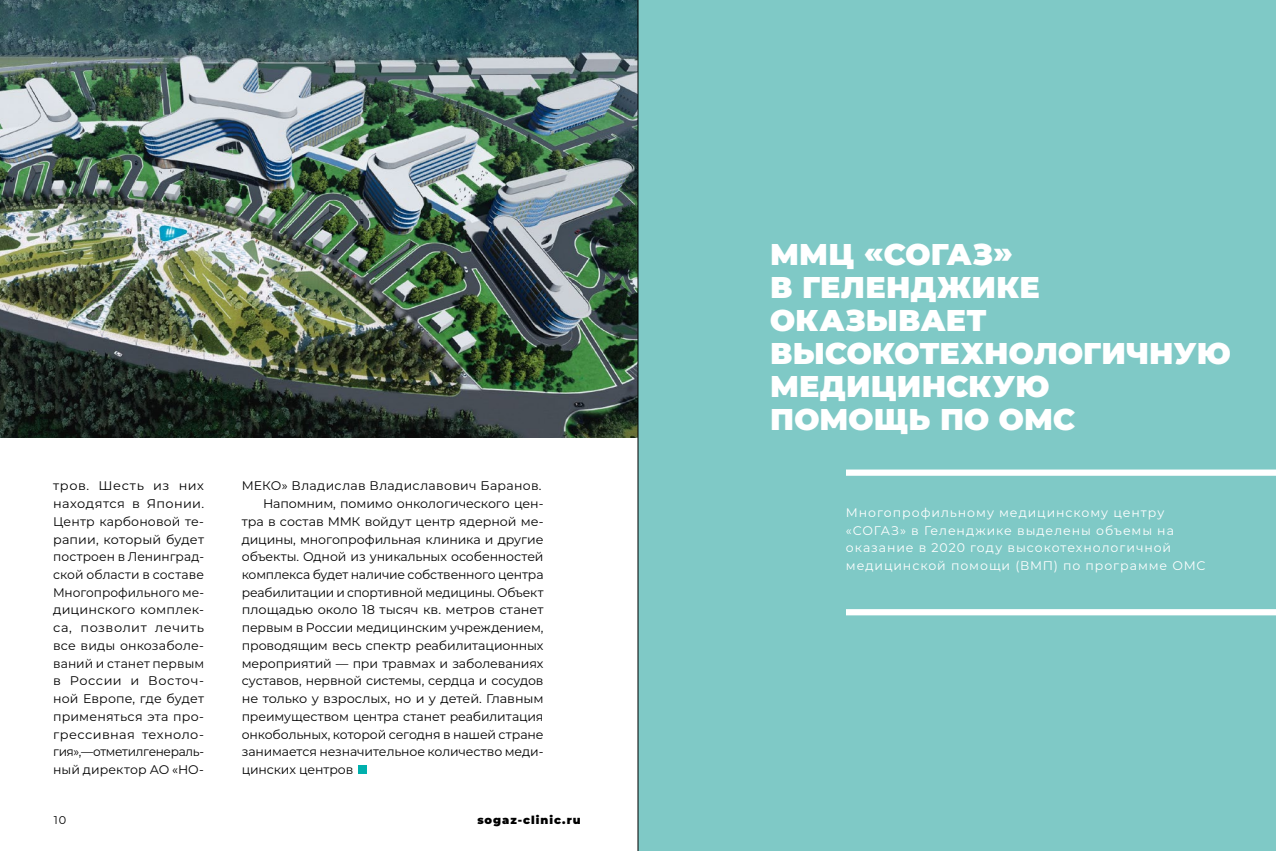
<style>
.page{position:relative;width:1276px;height:851px;background:#fff}
.page>*{position:absolute;margin:0;border:0;box-sizing:border-box;transform-origin:0 0}
.t1{font:900 30px/33px "Montserrat";letter-spacing:.005em;color:#fff}
.t2{font:12.5px/17.8px "Montserrat";letter-spacing:-.01em;color:#000;text-align:justify}
.t3{font:12.5px/17.8px "Montserrat";letter-spacing:.075em;color:#fff}
.t4{font:12.5px "Montserrat";letter-spacing:.025em;color:#000}
.t5{font:900 11.25px "Montserrat";letter-spacing:.085em;color:#000}
.t6{font:11.25px "Montserrat";color:#000}
</style>
<div class="page">
<img style="left:0;top:0;width:638px;height:437px">
<div style="left:638px;top:0;width:638px;height:850px;background:#7fc9c6"></div>
<div style="left:846px;top:469px;width:430px;height:6px;background:#fff"></div>
<div style="left:846px;top:609px;width:430px;height:6px;background:#fff"></div>
<div style="left:358px;top:765px;width:8px;height:9px;background:#00b0ad"></div>
<hr style="left:638px;top:0;width:1px;height:850px;background:#000">
<p class="t2" style="left:53px;top:476px;width:152px">тров. Шесть из них находятся в Японии.<br>Центр карбоновой те&shy;рапии, который будет построен в Ленинград&shy;ской области в составе Многопрофильного ме&shy;дицинского комплек&shy;са, позволит лечить все виды онкозаболе&shy;ваний и станет первым в России и Восточ&shy;ной Европе, где будет применяться эта про&shy;грессивная техноло&shy;гия», — отметил генераль&shy;ный директор АО «НО-</p>
<p class="t4" style="left:242px;top:477px;width:301px">МЕКО» Владислав Владиславович Баранов.</p>
<p class="t2" style="left:263px;top:494px;width:282px">Напомним, помимо онкологического цен-</p>
<p class="t2" style="left:242px;top:512px;width:303px">тра в состав ММК войдут центр ядерной ме-</p>
<p class="t2" style="left:242px;top:529px;width:303px">дицины, многопрофильная клиника и другие</p>
<p class="t2" style="left:242px;top:547px;width:303px">объекты. Одной из уникальных особенностей</p>
<p class="t2" style="left:242px;top:565px;width:303px">комплекса будет наличие собственного центра</p>
<p class="t2" style="left:242px;top:583px;width:303px">реабилитации и спортивной медицины. Объект</p>
<p class="t2" style="left:242px;top:600px;width:303px">площадью около 18 тысяч кв. метров станет</p>
<p class="t2" style="left:242px;top:618px;width:303px">первым в России медицинским учреждением,</p>
<p class="t2" style="left:242px;top:636px;width:303px">проводящим весь спектр реабилитационных</p>
<p class="t2" style="left:242px;top:653px;width:303px">мероприятий — при травмах и заболеваниях</p>
<p class="t2" style="left:242px;top:671px;width:303px">суставов, нервной системы, сердца и сосудов</p>
<p class="t2" style="left:242px;top:689px;width:303px">не только у взрослых, но и у детей. Главным</p>
<p class="t2" style="left:242px;top:707px;width:303px">преимуществом центра станет реабилитация</p>
<p class="t2" style="left:242px;top:724px;width:303px">онкобольных, которой сегодня в нашей стране</p>
<p class="t2" style="left:242px;top:742px;width:303px">занимается незначительное количество меди-</p>
<p class="t2" style="left:242px;top:760px;width:113px">цинских центров</p>
<p class="t6" style="left:54px;top:812px;width:14px">10</p>
<p class="t5" style="left:477px;top:811px;width:105px">sogaz-clinic.ru</p>
<h1 class="t1" style="left:770px;top:235px;width:462px">ММЦ «СОГАЗ»<br>В ГЕЛЕНДЖИКЕ<br>ОКАЗЫВАЕТ<br>ВЫСОКОТЕХНОЛОГИЧНУЮ<br>МЕДИЦИНСКУЮ<br>ПОМОЩЬ ПО ОМС</h1>
<p class="t3" style="left:846px;top:503px;width:361px">Многопрофильному медицинскому центру «СОГАЗ» в Геленджике выделены объемы на оказание в 2020 году высокотехнологичной медицинской помощи (ВМП) по программе ОМС</p>
</div>
